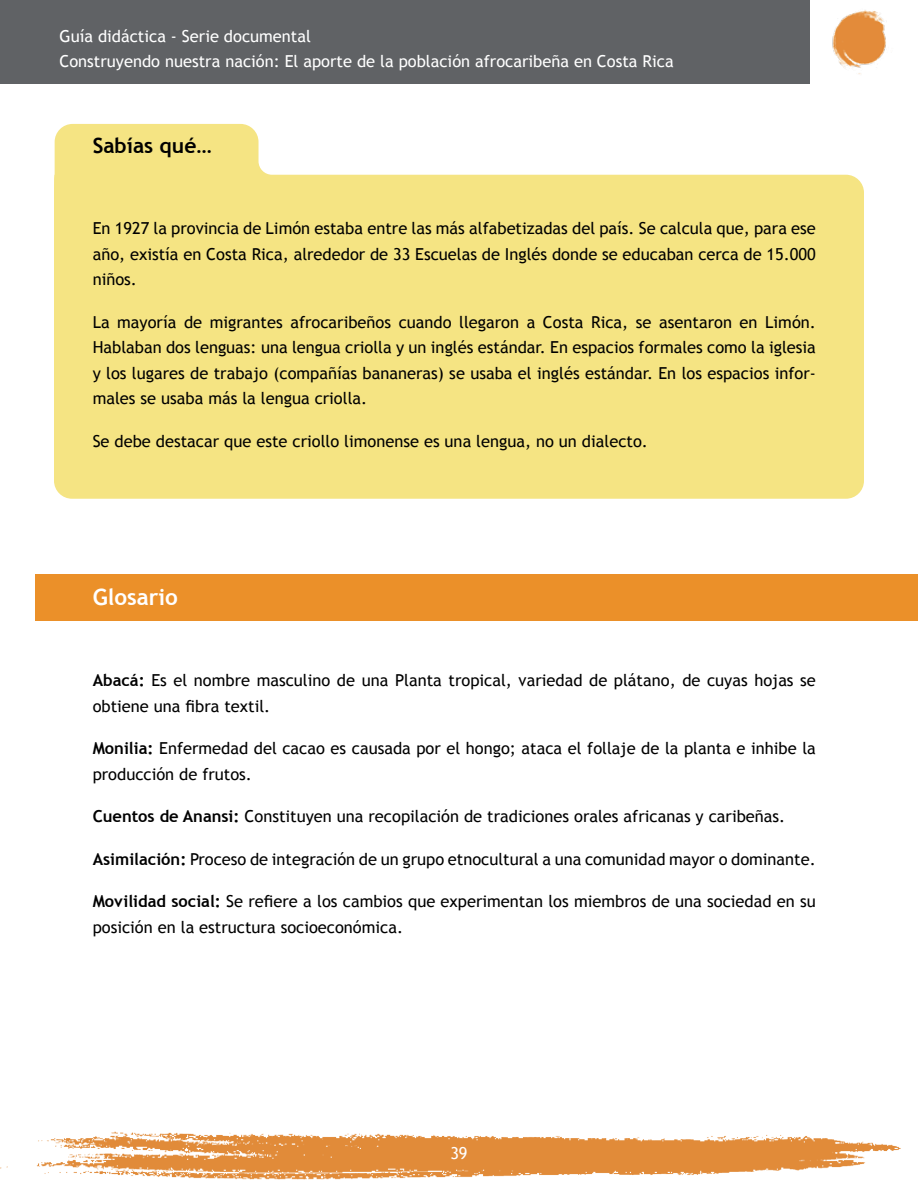
<style>
.page{position:relative;width:918px;height:1188px;background:#fff}
.page>*{position:absolute;margin:0;border:0;box-sizing:border-box;transform-origin:0 0}
.Titulo_boletin{font:700 22.5px "Trebuchet MS";color:#fff}
.Titulo_boletin-2{font:700 21px "Trebuchet MS";color:#000}
.Texto_boletin_sin_sa{font:16.5px/25.5px "Trebuchet MS";color:#000}
.t1{font:16.5px/25.5px "Trebuchet MS";color:#fff}
.s1{font-weight:700}
</style>
<div class="page">
<img style="left:0;top:1131px;width:901px;height:49px">
<svg style="left:54px;top:124px;width:810px;height:375px;background:#f6e68f"></svg>
<div style="left:0;top:0;width:810px;height:84px;background:#606265"></div>
<div style="left:35px;top:574px;width:883px;height:46px;background:#eb9029"></div>
<img style="left:832px;top:10px;width:54px;height:64px">
<p class="t1" style="left:60px;top:23px;width:616px">Guía didáctica - Serie documental<br>Construyendo nuestra nación: El aporte de la población afrocaribeña en Costa Rica</p>
<p class="Titulo_boletin-2" style="left:93px;top:133px;width:121px">Sabías qué…</p>
<p class="Texto_boletin_sin_sa" style="left:93px;top:216px;width:725px;text-align:justify">En 1927 la provincia de Limón estaba entre las más alfabetizadas del país. Se calcula que, para ese año, existía en Costa Rica, alrededor de 33 Escuelas de Inglés donde se educaban cerca de 15.000 niños.</p>
<p class="Texto_boletin_sin_sa" style="left:93px;top:309px;width:725px;text-align:justify">La mayoría de migrantes afrocaribeños cuando llegaron a Costa Rica, se asentaron en Limón.<br>Hablaban dos lenguas: una lengua criolla y un inglés estándar. En espacios formales como la iglesia y los lugares de trabajo (compañías bananeras) se usaba el inglés estándar. En los espacios infor&shy;males se usaba más la lengua criolla.</p>
<p class="Texto_boletin_sin_sa" style="left:93px;top:428px;width:557px">Se debe destacar que este criollo limonense es una lengua, no un dialecto.</p>
<p class="Titulo_boletin" style="left:93px;top:583px;width:87px">Glosario</p>
<p class="Texto_boletin_sin_sa" style="left:93px;top:668px;width:725px"><span class="s1">Abacá:</span> Es el nombre masculino de una Planta tropical, variedad de plátano, de cuyas hojas se obtiene una fibra textil.</p>
<p class="Texto_boletin_sin_sa" style="left:93px;top:736px;width:725px"><span class="s1">Monilia:</span> Enfermedad del cacao es causada por el hongo; ataca el follaje de la planta e inhibe la producción de frutos.</p>
<p class="Texto_boletin_sin_sa" style="left:93px;top:804px;width:694px"><span class="s1">Cuentos de Anansi:</span> Constituyen una recopilación de tradiciones orales africanas y caribeñas.</p>
<p class="Texto_boletin_sin_sa" style="left:93px;top:846px;width:725px"><span class="s1">Asimilación:</span> Proceso de integración de un grupo etnocultural a una comunidad mayor o dominante.</p>
<p class="Texto_boletin_sin_sa" style="left:93px;top:889px;width:725px"><span class="s1">Movilidad social:</span> Se refiere a los cambios que experimentan los miembros de una sociedad en su posición en la estructura socioeconómica.</p>
<p class="t1" style="left:450px;top:1141px;width:19px">39</p>
</div>
